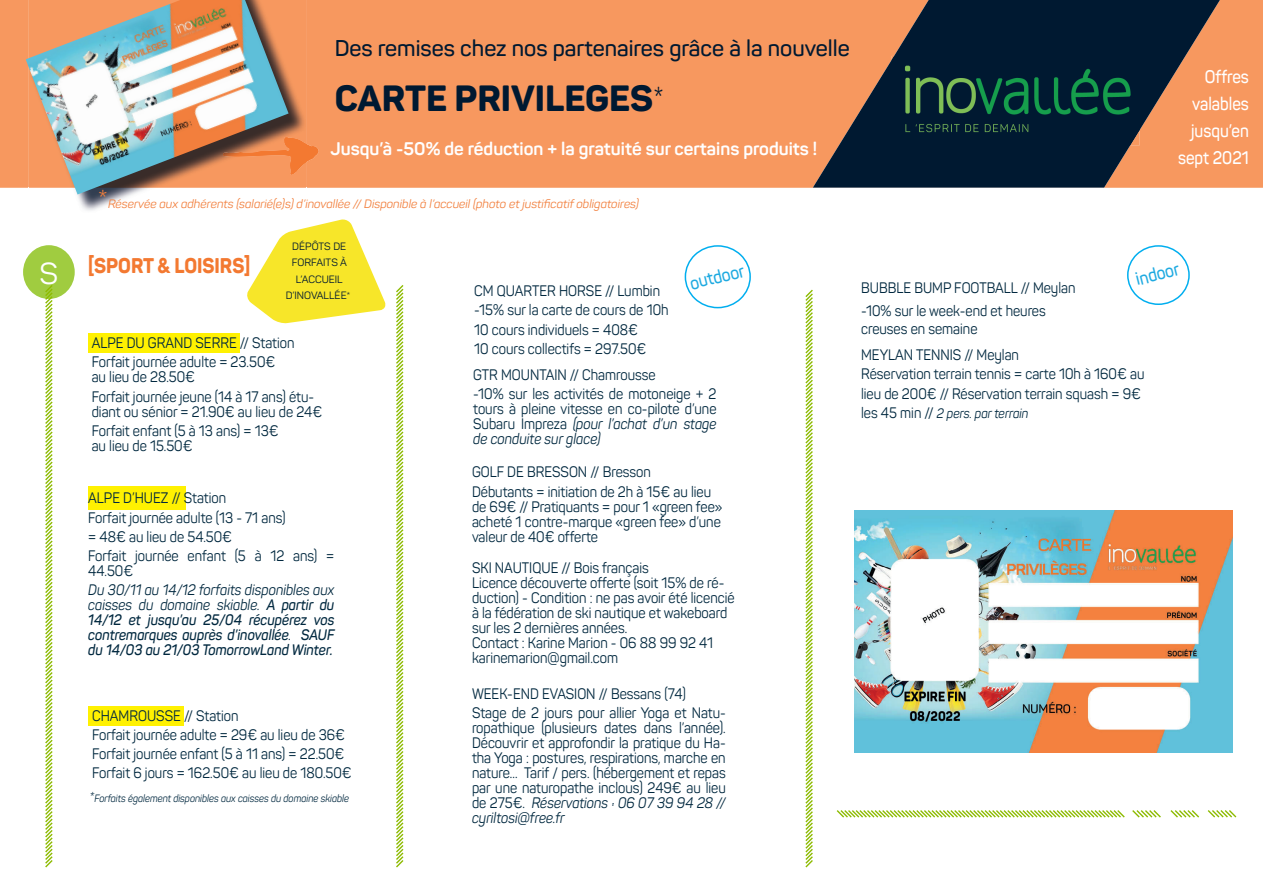
<style>
.page{position:relative;width:1263px;height:893px;background:#fff}
.page>*{position:absolute;margin:0;border:0;box-sizing:border-box;transform-origin:0 0}
.t1{font:800 36px "Panton";color:#001931}
.t2{font:30px "Panton";color:#fff}
.t3{font:27px "Panton";color:#f2803e}
.t4{font:600 22.5px "Panton";color:#001931}
.t5{font:800 21px "Panton";color:#f37931;scale:.9 1}
.t6{font:700 18px "Panton";color:#fff}
.t7{font:600 18px/27px "Panton";color:#fff;text-align:right;scale:.89 1}
.t8{font:600 18px "Panton";color:#1faae1;scale:.9 1}
.t9{font:15px/15px "Panton";color:#01283f;scale:.9 1}
.t10{font:italic 600 15px/15px "Panton";color:#01283f;text-align:justify;scale:.9 1}
.t11{font:italic 13.5px "Panton";color:#01283f;scale:.9 1}
.t12{font:italic 12px "Panton";color:#f2803e}
.t13{font:italic 10.5px "Panton";color:#01283f;scale:.9 1}
.t14{font:10.5px/16.5px "Panton";color:#001931;text-align:center}
.s1{font-weight:400}
.s2{font-size:15px}
.s3{font-style:italic}
.s4{font-style:normal;font-size:15px}
</style>
<div class="page">
<div style="left:0;top:0;width:1263px;height:188px;background:#f7985f"></div>
<svg style="left:813px;top:0;width:430px;height:188px;fill:#001931"></svg>
<img style="left:892px;top:56px;width:248px;height:89px">
<svg style="left:306px;top:137px;width:13px;height:38px"></svg>
<img style="left:77px;top:0;width:229px;height:211px">
<img style="left:289px;top:137px;width:17px;height:38px">
<img style="left:26px;top:0;width:263px;height:194px">
<svg style="left:685px;top:245px;width:66px;height:63px"></svg>
<svg style="left:247px;top:219px;width:139px;height:105px"></svg>
<div style="left:88px;top:486px;width:98px;height:23px;background:#fff101"></div>
<div style="left:88px;top:333px;width:152px;height:20px;background:#fff101"></div>
<div style="left:88px;top:706px;width:96px;height:20px;background:#fff101"></div>
<svg style="left:1127px;top:245px;width:63px;height:60px"></svg>
<div style="left:23px;top:245px;width:52px;height:54px;background:#a0cc40;border-radius:50%"></div>
<svg style="left:45px;top:285px;width:8px;height:582px"></svg>
<svg style="left:837px;top:810px;width:288px;height:8px"></svg>
<svg style="left:1132px;top:810px;width:29px;height:8px"></svg>
<svg style="left:1170px;top:810px;width:29px;height:8px"></svg>
<svg style="left:1208px;top:810px;width:28px;height:7px"></svg>
<svg style="left:396px;top:285px;width:7px;height:582px"></svg>
<svg style="left:805px;top:290px;width:8px;height:577px"></svg>
<img style="left:854px;top:510px;width:378px;height:243px">
<h2 class="t2" style="left:40px;top:255px;width:20px">S</h2>
<h3 class="t4" style="left:335px;top:34px;width:517px">Des remises chez nos partenaires grâce à la nouvelle</h3>
<h1 class="t1" style="left:335px;top:76px;width:331px">CARTE PRIVILEGES<span class="s1">*</span></h1>
<p class="t6" style="left:330px;top:138px;width:488px">Jusqu’à -50% de réduction + la gratuité sur certains produits !</p>
<h3 class="t3" style="left:98px;top:182px;width:12px">*</h3>
<p class="t12" style="left:108px;top:197px;width:532px">Réservée aux adhérents (salarié(e)s) d’inovallée // Disponible à l’accueil (photo et justificatif obligatoires)</p>
<h3 class="t5" style="left:88px;top:253px;width:181px">[SPORT &amp; LOISIRS]</h3>
<p class="t14" style="left:286px;top:238px;width:66px">DÉPÔTS DE<br>FORFAITS À<br>L’ACCUEIL<br>D’INOVALLÉE*</p>
<p class="t9" style="left:92px;top:333px;width:227px;line-height:19.2px">ALPE DU GRAND SERRE // Station<br>Forfait journée adulte = 23.50€</p>
<p class="t9" style="left:92px;top:368px;width:249px;line-height:19.2px">au lieu de 28.50€<br>Forfait journée jeune (14 à 17 ans) étu-</p>
<p class="t9" style="left:92px;top:402px;width:258px;line-height:19.2px">diant ou sénior = 21.90€ au lieu de 24€<br>Forfait enfant (5 à 13 ans) = 13€</p>
<p class="t9" style="left:92px;top:438px;width:114px">au lieu de 15.50€</p>
<p class="t9" style="left:88px;top:488px;width:275px;line-height:19.2px">ALPE D’HUEZ // Station<br>Forfait journée adulte (13 - 71 ans)<br>= 48€ au lieu de 54.50€<br>Forfait journée enfant (5 à 12 ans) =</p>
<p class="t9" style="left:88px;top:563px;width:51px">44.50€</p>
<p class="t10" style="left:88px;top:582px;width:275px"><span class="s1">Du 30/11 au 14/12 forfaits disponibles aux caisses du domaine skiable.</span> A partir du 14/12 et jusqu’au 25/04 récupérez vos contremarques auprès d’inovallée<span class="s1">.</span> SAUF du 14/03 au 21/03 TomorrowLand Winter.</p>
<p class="t9" style="left:92px;top:706px;width:290px;line-height:19.2px">CHAMROUSSE // Station<br>Forfait journée adulte = 29€ au lieu de 36€ Forfait journée enfant (5 à 11 ans) = 22.50€ Forfait 6 jours = 162.50€ au lieu de 180.50€</p>
<p class="t13" style="left:89px;top:792px;width:290px"><span class="s2">*</span>Forfaits également disponibles aux caisses du domaine skiable</p>
<p class="t9" style="left:474px;top:281px;width:217px;line-height:19.2px">CM QUARTER HORSE // Lumbin -15% sur la carte de cours de 10h<br>10 cours individuels = 408€<br>10 cours collectifs = 297.50€</p>
<p class="t8" style="left:687px;top:273px;width:63px;rotate:-14deg">outdoor</p>
<p class="t9" style="left:473px;top:365px;width:272px;line-height:19.2px">GTR MOUNTAIN // Chamrousse<br>-10% sur les activités de motoneige + 2</p>
<p class="t9" style="left:473px;top:402px;width:272px;text-align:justify">tours à pleine vitesse en co-pilote d’une Subaru Impreza <span class="s3">(pour l’achat d’un stage de conduite sur glace)</span></p>
<p class="t9" style="left:472px;top:463px;width:267px;line-height:19.2px">GOLF DE BRESSON // Bresson<br>Débutants = initiation de 2h à 15€ au lieu</p>
<p class="t9" style="left:472px;top:499px;width:280px;text-align:justify">de 69€ // Pratiquants = pour 1 «green fee» acheté 1 contre-marque «green fee» d’une valeur de 40€ offerte</p>
<p class="t9" style="left:472px;top:560px;width:293px">SKI NAUTIQUE // Bois français<br>Licence découverte offerte (soit 15% de ré&shy;duction) - Condition : ne pas avoir été licencié à la fédération de ski nautique et wakeboard sur les 2 dernières années.<br>Contact : Karine Marion - 06 88 99 92 41 karinemarion@gmail.com</p>
<p class="t9" style="left:472px;top:684px;width:283px;line-height:19.2px">WEEK-END EVASION // Bessans (74)<br>Stage de 2 jours pour allier Yoga et Natu-</p>
<p class="t9" style="left:472px;top:720px;width:283px;text-align:justify">ropathique (plusieurs dates dans l’année).<br>Découvrir et approfondir la pratique du Ha&shy;tha Yoga : postures, respirations, marche en nature... Tarif / pers. (hébergement et repas par une naturopathe inclous) 249€ au lieu de 275€. <span class="s3">Réservations : 06 07 39 94 28 // cyriltosi@free.fr</span></p>
<p class="t9" style="left:861px;top:277px;width:240px;line-height:22.2px">BUBBLE BUMP FOOTBALL // Meylan -10% sur le week-end et heures</p>
<p class="t9" style="left:861px;top:321px;width:131px">creuses en semaine</p>
<p class="t7" style="left:1178px;top:63px;width:81px">Offres valables jusqu’en sept 2021</p>
<p class="t8" style="left:1133px;top:269px;width:51px;rotate:-14deg">indoor</p>
<p class="t9" style="left:861px;top:345px;width:316px;line-height:19.4px">MEYLAN TENNIS // Meylan<br>Réservation terrain tennis = carte 10h à 160€ au lieu de 200€ // Réservation terrain squash = 9€</p>
<p class="t11" style="left:861px;top:405px;width:187px"><span class="s4">les 45 min //</span> 2 pers. par terrain</p>
</div>
